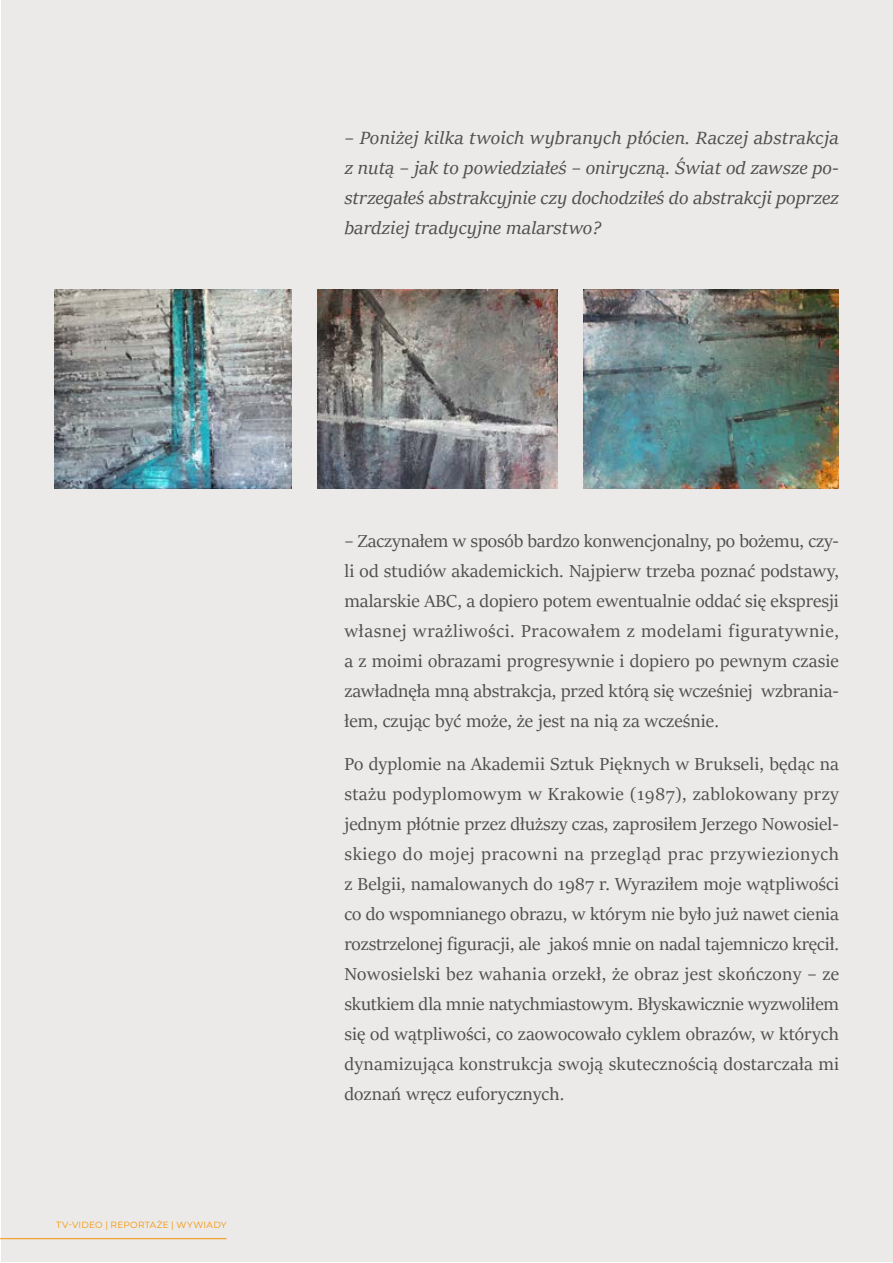
<style>
.page{position:relative;width:893px;height:1263px;background:#fff}
.page>*{position:absolute;margin:0;border:0;box-sizing:border-box;transform-origin:0 0}
.t1{font:19.5px/30px "Sitka Display";letter-spacing:.005em;color:#504e4e;text-align:justify}
.t2{font:italic 19.5px/30px "Sitka Heading";color:#504e4e;text-align:justify}
.t3{font:9px "Montserrat";letter-spacing:.03em;color:#f59304}
</style>
<div class="page">
<div style="left:1px;top:0;width:892px;height:1262px;background:#ebeae8"></div>
<img style="left:54px;top:290px;width:237px;height:198px">
<img style="left:317px;top:290px;width:241px;height:198px">
<img style="left:584px;top:290px;width:255px;height:198px">
<hr style="left:0;top:1238px;width:226px;height:1px;background:#f59304">
<p class="t2" style="left:344px;top:122px;width:496px">– Poniżej kilka twoich wybranych płócien. Raczej abstrakcja z nutą – jak to powiedziałeś – oniryczną. Świat od zawsze po&shy;strzegałeś abstrakcyjnie czy dochodziłeś do abstrakcji poprzez bardziej tradycyjne malarstwo?</p>
<p class="t3" style="left:56px;top:1218px;width:172px">TV-VIDEO | REPORTAŻE | WYWIADY</p>
<p class="t1" style="left:344px;top:525px;width:496px">– Zaczynałem w sposób bardzo konwencjonalny, po bożemu, czy&shy;li od studiów akademickich. Najpierw trzeba poznać podstawy, malarskie ABC, a dopiero potem ewentualnie oddać się ekspresji własnej wrażliwości. Pracowałem z modelami figuratywnie, a z moimi obrazami progresywnie i dopiero po pewnym czasie zawładnęła mną abstrakcja, przed którą się wcześniej wzbrania&shy;łem, czując być może, że jest na nią za wcześnie.</p>
<p class="t1" style="left:344px;top:748px;width:496px">Po dyplomie na Akademii Sztuk Pięknych w Brukseli, będąc na stażu podyplomowym w Krakowie (1987), zablokowany przy jednym płótnie przez dłuższy czas, zaprosiłem Jerzego Nowosiel&shy;skiego do mojej pracowni na przegląd prac przywiezionych z Belgii, namalowanych do 1987 r. Wyraziłem moje wątpliwości co do wspomnianego obrazu, w którym nie było już nawet cienia rozstrzelonej figuracji, ale jakoś mnie on nadal tajemniczo kręcił.<br>Nowosielski bez wahania orzekł, że obraz jest skończony – ze skutkiem dla mnie natychmiastowym. Błyskawicznie wyzwoliłem się od wątpliwości, co zaowocowało cyklem obrazów, w których dynamizująca konstrukcja swoją skutecznością dostarczała mi doznań wręcz euforycznych.</p>
</div>
